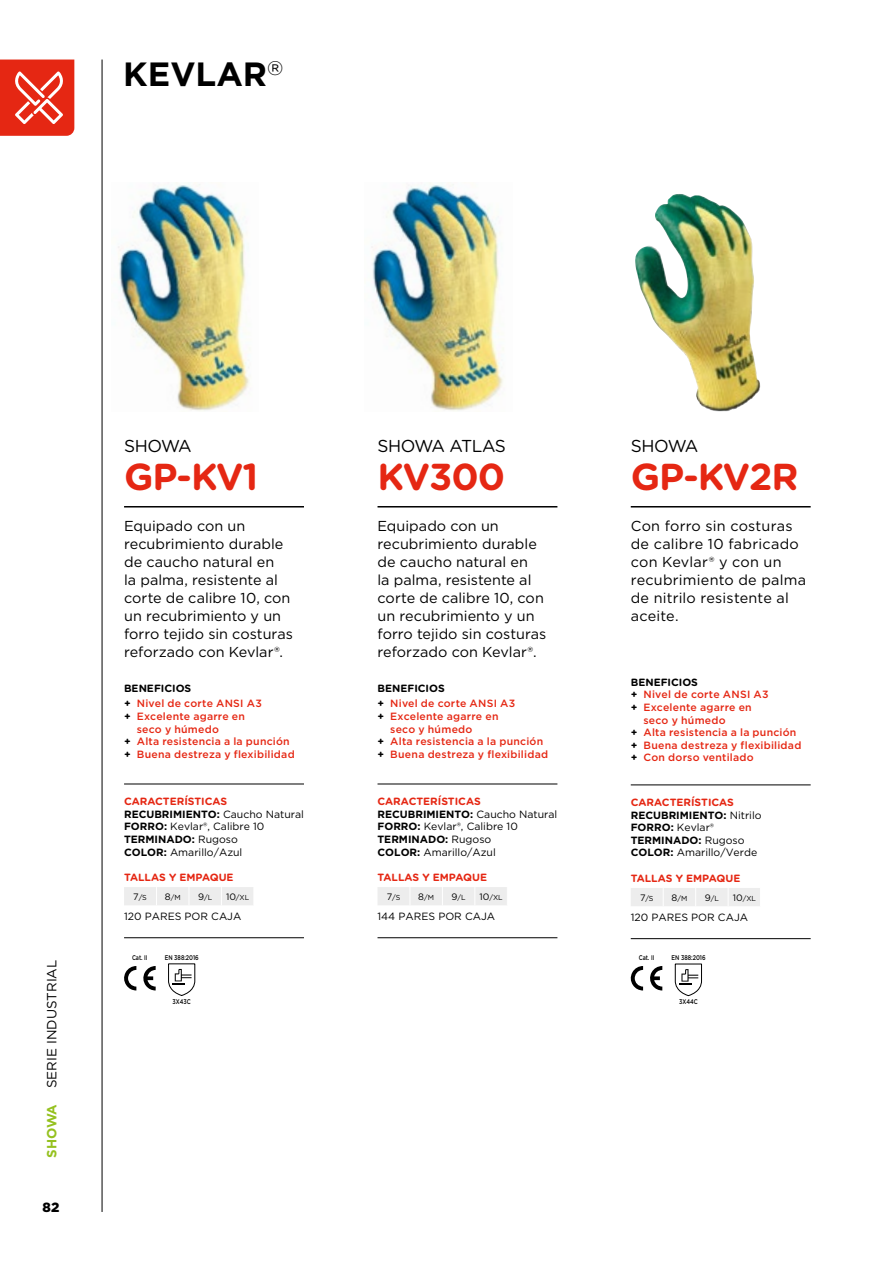
<style>
.page{position:relative;width:893px;height:1263px;background:#fff}
.page>*{position:absolute;margin:0;border:0;box-sizing:border-box;transform-origin:0 0}
.t1{font:700 37.5px "Gotham Rounded";letter-spacing:-.025em;color:#e52713}
.t2{font:700 33.6px "Gotham";color:#000}
.t3{font:17.25px "Gotham Rounded";letter-spacing:-.03em;color:#000}
.t4{font:14.4px/18px "Gotham";letter-spacing:.005em;color:#000}
.t5{font:13.35px "Gotham";color:#000}
.t6{font:900 13.35px "Gotham";color:#000}
.t7{font:500 10.5px "Gotham";letter-spacing:.02em;color:#e52713}
.t8{font:10.5px/12.6px "Gotham";color:#000}
.t9{font:700 10.5px "Gotham Rounded";color:#e52713}
.t10{font:700 10.5px/12.6px "Gotham";color:#000}
.t11{font:700 10.5px "Gotham Rounded";color:#000}
.t12{font:7.2px "Gotham";color:#000}
.t13{font:500 6.75px "Gotham";color:#000;scale:.8 1}
.t14{font:500 6.75px "Gotham";color:#000;scale:.79 1}
.s1{font-weight:700;color:#95c11f}
.s2{font-family:"Gotham Rounded";font-weight:700;color:#000}
.s3{font-weight:700}
.s4{font-size:9.3px}
.s5{font-weight:400}
</style>
<div class="page">
<img style="left:635px;top:194px;width:125px;height:217px">
<img style="left:118px;top:183px;width:132px;height:228px">
<img style="left:371px;top:183px;width:133px;height:228px">
<hr style="left:631px;top:506px;width:180px;height:1px;background:#000">
<hr style="left:631px;top:784px;width:180px;height:1px;background:#000">
<hr style="left:631px;top:938px;width:180px;height:1px;background:#000">
<div style="left:631px;top:888px;width:129px;height:18px;background:#ededed"></div>
<hr style="left:124px;top:506px;width:180px;height:1px;background:#000">
<hr style="left:124px;top:784px;width:180px;height:1px;background:#000">
<hr style="left:124px;top:937px;width:180px;height:1px;background:#000">
<div style="left:124px;top:887px;width:129px;height:18px;background:#ededed"></div>
<hr style="left:377px;top:506px;width:180px;height:1px;background:#000">
<hr style="left:377px;top:784px;width:180px;height:1px;background:#000">
<hr style="left:377px;top:937px;width:180px;height:1px;background:#000">
<div style="left:378px;top:887px;width:129px;height:18px;background:#ededed"></div>
<svg style="left:143px;top:966px;width:13px;height:24px"></svg>
<svg style="left:124px;top:966px;width:12px;height:24px"></svg>
<svg style="left:168px;top:963px;width:28px;height:32px"></svg>
<svg style="left:650px;top:966px;width:12px;height:24px"></svg>
<svg style="left:630px;top:966px;width:13px;height:24px"></svg>
<svg style="left:674px;top:963px;width:28px;height:32px"></svg>
<hr style="left:102px;top:60px;width:1px;height:1152px;background:#000">
<svg style="left:0;top:60px;width:74px;height:76px;background:#e84332"></svg>
<h2 class="t2" style="left:123px;top:52px;width:162px">KEVLAR<sup>®</sup></h2>
<p class="t5" style="left:43px;top:1158px;width:200px;rotate:-90deg"><span class="s1">SHOWA</span> SERIE INDUSTRIAL</p>
<p class="t6" style="left:43px;top:1198px;width:18px">82</p>
<p class="t3" style="left:124px;top:434px;width:69px">SHOWA</p>
<p class="t3" style="left:377px;top:434px;width:130px">SHOWA ATLAS</p>
<p class="t3" style="left:631px;top:434px;width:69px">SHOWA</p>
<h1 class="t1" style="left:124px;top:449px;width:136px">GP-KV1</h1>
<p class="t4" style="left:124px;top:517px;width:170px">Equipado con un recubrimiento durable de caucho natural en<br>la palma, resistente al corte de calibre 10, con un recubrimiento y un forro tejido sin costuras reforzado con Kevlar®.</p>
<p class="t11" style="left:124px;top:681px;width:69px">BENEFICIOS</p>
<p class="t7" style="left:124px;top:697px;width:139px"><span class="s2">+</span> Nivel de corte ANSI A3</p>
<p class="t7" style="left:124px;top:709px;width:123px"><span class="s2">+</span> Excelente agarre en</p>
<p class="t7" style="left:137px;top:722px;width:84px">seco y húmedo</p>
<p class="t7" style="left:124px;top:734px;width:167px"><span class="s2">+</span> Alta resistencia a la punción</p>
<p class="t7" style="left:124px;top:747px;width:172px"><span class="s2">+</span> Buena destreza y flexibilidad</p>
<p class="t9" style="left:124px;top:794px;width:105px">CARACTERÍSTICAS</p>
<p class="t8" style="left:124px;top:807px;width:181px"><span class="s3">RECUBRIMIENTO:</span> Caucho Natural<br><span class="s3">FORRO:</span> Kevlar®, Calibre 10<br><span class="s3">TERMINADO:</span> Rugoso<br><span class="s3">COLOR:</span> Amarillo/Azul</p>
<p class="t9" style="left:124px;top:870px;width:111px">TALLAS Y EMPAQUE</p>
<p class="t12" style="left:133px;top:893px;width:15px"><span class="s4">7</span>/S</p>
<p class="t12" style="left:165px;top:893px;width:17px"><span class="s4">8</span>/M</p>
<p class="t12" style="left:198px;top:893px;width:16px"><span class="s4">9</span>/L</p>
<p class="t12" style="left:226px;top:893px;width:25px"><span class="s4">10</span>/XL</p>
<p class="t8" style="left:124px;top:910px;width:119px">120 PARES POR CAJA</p>
<h1 class="t1" style="left:377px;top:449px;width:129px">KV300</h1>
<p class="t4" style="left:377px;top:517px;width:170px">Equipado con un recubrimiento durable de caucho natural en<br>la palma, resistente al corte de calibre 10, con un recubrimiento y un forro tejido sin costuras reforzado con Kevlar®.</p>
<p class="t11" style="left:377px;top:681px;width:69px">BENEFICIOS</p>
<p class="t7" style="left:377px;top:697px;width:139px"><span class="s2">+</span> Nivel de corte ANSI A3</p>
<p class="t7" style="left:377px;top:709px;width:123px"><span class="s2">+</span> Excelente agarre en</p>
<p class="t7" style="left:390px;top:722px;width:84px">seco y húmedo</p>
<p class="t7" style="left:377px;top:734px;width:167px"><span class="s2">+</span> Alta resistencia a la punción</p>
<p class="t7" style="left:377px;top:747px;width:172px"><span class="s2">+</span> Buena destreza y flexibilidad</p>
<p class="t9" style="left:377px;top:794px;width:105px">CARACTERÍSTICAS</p>
<p class="t8" style="left:377px;top:807px;width:181px"><span class="s3">RECUBRIMIENTO:</span> Caucho Natural<br><span class="s3">FORRO:</span> Kevlar®, Calibre 10<br><span class="s3">TERMINADO:</span> Rugoso<br><span class="s3">COLOR:</span> Amarillo/Azul</p>
<p class="t9" style="left:377px;top:870px;width:111px">TALLAS Y EMPAQUE</p>
<p class="t12" style="left:387px;top:893px;width:15px"><span class="s4">7</span>/S</p>
<p class="t12" style="left:418px;top:893px;width:17px"><span class="s4">8</span>/M</p>
<p class="t12" style="left:452px;top:893px;width:16px"><span class="s4">9</span>/L</p>
<p class="t12" style="left:479px;top:893px;width:25px"><span class="s4">10</span>/XL</p>
<p class="t8" style="left:377px;top:910px;width:119px">144 PARES POR CAJA</p>
<h1 class="t1" style="left:631px;top:449px;width:169px">GP-KV2R</h1>
<p class="t4" style="left:631px;top:517px;width:177px">Con forro sin costuras de calibre 10 fabricado con Kevlar® y con un recubrimiento de palma de nitrilo resistente al aceite.</p>
<p class="t11" style="left:631px;top:674px;width:69px">BENEFICIOS</p>
<p class="t7" style="left:631px;top:688px;width:139px"><span class="s2">+</span> Nivel de corte ANSI A3</p>
<p class="t7" style="left:631px;top:700px;width:123px"><span class="s2">+</span> Excelente agarre en</p>
<p class="t7" style="left:643px;top:713px;width:84px">seco y húmedo</p>
<p class="t7" style="left:631px;top:726px;width:167px"><span class="s2">+</span> Alta resistencia a la punción</p>
<p class="t7" style="left:631px;top:738px;width:172px"><span class="s2">+</span> Buena destreza y flexibilidad</p>
<p class="t7" style="left:631px;top:751px;width:125px"><span class="s2">+</span> Con dorso ventilado</p>
<p class="t9" style="left:631px;top:795px;width:105px">CARACTERÍSTICAS</p>
<p class="t10" style="left:631px;top:808px;width:132px">RECUBRIMIENTO: <span class="s5">Nitrilo<br></span>FORRO: <span class="s5">Kevlar®<br></span>TERMINADO: <span class="s5">Rugoso<br></span>COLOR: <span class="s5">Amarillo/Verde</span></p>
<p class="t9" style="left:631px;top:870px;width:111px">TALLAS Y EMPAQUE</p>
<p class="t12" style="left:640px;top:894px;width:15px"><span class="s4">7</span>/S</p>
<p class="t12" style="left:672px;top:894px;width:17px"><span class="s4">8</span>/M</p>
<p class="t12" style="left:705px;top:894px;width:16px"><span class="s4">9</span>/L</p>
<p class="t12" style="left:733px;top:894px;width:25px"><span class="s4">10</span>/XL</p>
<p class="t8" style="left:631px;top:911px;width:119px">120 PARES POR CAJA</p>
<p class="t14" style="left:132px;top:953px;width:21px">Cat. II</p>
<p class="t13" style="left:165px;top:953px;width:44px">EN 388:2016</p>
<p class="t14" style="left:639px;top:953px;width:21px">Cat. II</p>
<p class="t13" style="left:671px;top:953px;width:44px">EN 388:2016</p>
<p class="t13" style="left:173px;top:997px;width:24px">3X43C</p>
<p class="t13" style="left:679px;top:997px;width:25px">3X44C</p>
</div>
